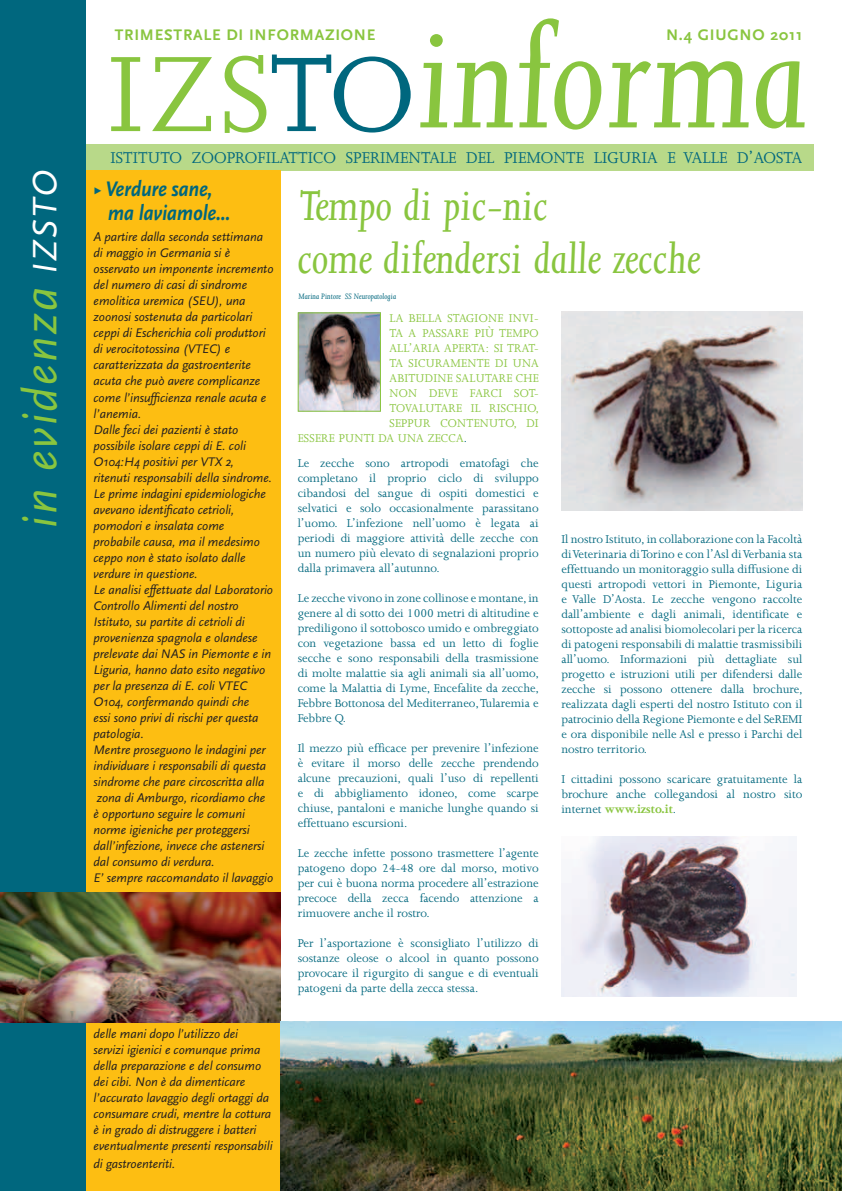
<style>
.page{position:relative;width:842px;height:1191px;background:#fff}
.page>*{position:absolute;margin:0;border:0;box-sizing:border-box;transform-origin:0 0}
.t1{font:italic 49px "Scala Sans";letter-spacing:.05em;color:#89c53f}
.t2{font:italic 48px/53px "Joanna";color:#89c53f}
.t3{font:italic 700 22px/24px "Scala Sans";letter-spacing:-.01em;color:#00677e;scale:.9 1}
.t4{font:18px "Joanna";letter-spacing:.005em;color:#00677e}
.t5{font:700 16px "Scala Sans";letter-spacing:.05em;color:#89c53f}
.t6{font:13px/15px "Joanna";color:#00677e;text-align:justify}
.t7{font:italic 13px/16px "Scala Sans";letter-spacing:-.005em;color:#231f20}
.t8{font:13px "Joanna";letter-spacing:.1em;color:#89c53f}
.t9{font:italic 9px "Joanna";color:#00677e}
.s1{font-size:35.4px;color:#fff}
.s2{font-weight:400;font-style:normal;font-size:14px}
.s3{font-weight:700;color:#89c53f}
</style>
<div class="page">
<div style="left:80px;top:144px;width:734px;height:26px;background:#b8d989"></div>
<div style="left:0;top:170px;width:281px;height:1021px;background:#fdbe12"></div>
<div style="left:0;top:0;width:85px;height:1191px;background:#00677e"></div>
<svg style="left:111px;top:55px;width:155px;height:78px"></svg>
<svg style="left:272px;top:55px;width:139px;height:77px"></svg>
<svg style="left:420px;top:18px;width:385px;height:112px"></svg>
<img style="left:0;top:892px;width:281px;height:130px">
<img style="left:300px;top:314px;width:79px;height:96px">
<div style="left:298px;top:312px;width:83px;height:100px;border:1px solid #89c53f"></div>
<img style="left:281px;top:1022px;width:561px;height:169px">
<img style="left:561px;top:312px;width:241px;height:198px">
<img style="left:561px;top:836px;width:235px;height:160px">
<p class="t5" style="left:115px;top:26px;width:262px">TRIMESTRALE DI INFORMAZIONE</p>
<p class="t5" style="left:666px;top:26px;width:138px">N.4 GIUGNO 2011</p>
<h3 class="t4" style="left:111px;top:148px;width:693px">ISTITUTO ZOOPROFILATTICO SPERIMENTALE DEL PIEMONTE LIGURIA E VALLE D’AOSTA</h3>
<h1 class="t1" style="left:14px;top:527px;width:359px;rotate:-90deg">in evidenza <span class="s1">IZSTO</span></h1>
<h3 class="t3" style="left:108px;top:177px;width:138px;text-indent:-14px"><span class="s2">Ω</span> Verdure sane, ma laviamole...</h3>
<p class="t7" style="left:94px;top:229px;width:181px">A partire dalla seconda settimana di maggio in Germania si è osservato un imponente incremento del numero di casi di sindrome emolitica uremica (SEU), una zoonosi sostenuta da particolari ceppi di Escherichia coli produttori di verocitotossina (VTEC) e caratterizzata da gastroenterite acuta che può avere complicanze come l’insufficienza renale acuta e l’anemia.<br>Dalle feci dei pazienti è stato possibile isolare ceppi di E. coli<br>O104:H4 positivi per VTX 2, ritenuti responsabili della sindrome.<br>Le prime indagini epidemiologiche avevano identificato cetrioli, pomodori e insalata come probabile causa, ma il medesimo ceppo non è stato isolato dalle verdure in questione.<br>Le analisi effettuate dal Laboratorio<br>Controllo Alimenti del nostro<br>Istituto, su partite di cetrioli di provenienza spagnola e olandese prelevate dai NAS in Piemonte e in<br>Liguria, hanno dato esito negativo per la presenza di E. coli VTEC<br>O104, confermando quindi che<br>essi sono privi di rischi per questa patologia.<br>Mentre proseguono le indagini per individuare i responsabili di questa sindrome che pare circoscritta alla zona di Amburgo, ricordiamo che<br>è opportuno seguire le comuni norme igieniche per proteggersi dall’infezione, invece che astenersi dal consumo di verdura.<br>E’ sempre raccomandato il lavaggio</p>
<p class="t7" style="left:94px;top:1026px;width:181px">delle mani dopo l’utilizzo dei<br>servizi igienici e comunque prima della preparazione e del consumo dei cibi. Non è da dimenticare l’accurato lavaggio degli ortaggi da consumare crudi, mentre la cottura è in grado di distruggere i batteri eventualmente presenti responsabili</p>
<p class="t7" style="left:94px;top:1156px;width:83px">di gastroenteriti.</p>
<h2 class="t2" style="left:298px;top:180px;width:404px">Tempo di pic-nic<br>come difendersi dalle zecche</h2>
<p class="t9" style="left:298px;top:291px;width:99px">Marina Pintore SS Neuropatologia</p>
<p class="t8" style="left:389px;top:311px;width:34px">La bella</p>
<p class="t8" style="left:447px;top:311px;width:8px">stagione</p>
<p class="t8" style="left:509px;top:311px;width:8px">invi</p>
<p class="t8" style="left:534px;top:311px;width:6px">-</p>
<p class="t8" style="left:389px;top:326px;width:41px">ta apassare</p>
<p class="t8" style="left:475px;top:326px;width:34px">pi ù tempo</p>
<p class="t8" style="left:389px;top:341px;width:32px">all’aria</p>
<p class="t8" style="left:444px;top:341px;width:8px">aperta</p>
<p class="t8" style="left:485px;top:341px;width:30px">: si trat</p>
<p class="t8" style="left:534px;top:341px;width:6px">-</p>
<p class="t8" style="left:389px;top:356px;width:28px">ta sicuramente</p>
<p class="t8" style="left:495px;top:356px;width:28px">di una</p>
<p class="t8" style="left:389px;top:371px;width:23px">abitudine</p>
<p class="t8" style="left:456px;top:371px;width:8px">salutare</p>
<p class="t8" style="left:516px;top:371px;width:24px">che</p>
<p class="t8" style="left:389px;top:386px;width:11px">non</p>
<p class="t8" style="left:429px;top:386px;width:8px">deve</p>
<p class="t8" style="left:470px;top:386px;width:8px">farci</p>
<p class="t8" style="left:514px;top:386px;width:26px">sot-</p>
<p class="t8" style="left:389px;top:401px;width:9px">tovalutare</p>
<p class="t8" style="left:471px;top:401px;width:26px">il risc</p>
<p class="t8" style="left:514px;top:401px;width:27px">hio,</p>
<p class="t8" style="left:389px;top:416px;width:8px">seppur</p>
<p class="t8" style="left:440px;top:416px;width:10px">contenuto</p>
<p class="t8" style="left:513px;top:416px;width:20px">, di</p>
<p class="t8" style="left:298px;top:431px;width:8px">essere</p>
<p class="t8" style="left:339px;top:431px;width:9px">punti</p>
<p class="t8" style="left:379px;top:431px;width:29px">da una</p>
<p class="t8" style="left:428px;top:431px;width:9px">zecca</p>
<p class="t6" style="left:298px;top:425px;width:242px;line-height:25px;text-indent:166px">.<br>Le zecche sono artropodi ematofagi che</p>
<p class="t6" style="left:298px;top:470px;width:242px">completano il proprio ciclo di sviluppo cibandosi del sangue di ospiti domestici e selvatici e solo occasionalmente parassitano l’uomo. L’infezione nell’uomo è legata ai periodi di maggiore attività delle zecche con un numero più elevato di segnalazioni proprio dalla primavera all’autunno.</p>
<p class="t6" style="left:298px;top:590px;width:243px">Le zecche vivono in zone collinose e montane, in genere al di sotto dei 1000 metri di altitudine e prediligono il sottobosco umido e ombreggiato con vegetazione bassa ed un letto di foglie secche e sono responsabili della trasmissione di molte malattie sia agli animali sia all’uomo, come la Malattia di Lyme, Encefalite da zecche, Febbre Bottonosa del Mediterraneo, Tularemia e Febbre Q.</p>
<p class="t6" style="left:298px;top:740px;width:242px">Il mezzo più efficace per prevenire l’infezione è evitare il morso delle zecche prendendo alcune precauzioni, quali l’uso di repellenti e di abbigliamento idoneo, come scarpe chiuse, pantaloni e maniche lunghe quando si effettuano escursioni.</p>
<p class="t6" style="left:298px;top:845px;width:242px">Le zecche infette possono trasmettere l’agente patogeno dopo 24-48 ore dal morso, motivo per cui è buona norma procedere all’estrazione precoce della zecca facendo attenzione a rimuovere anche il rostro.</p>
<p class="t6" style="left:298px;top:935px;width:242px">Per l’asportazione è sconsigliato l’utilizzo di sostanze oleose o alcool in quanto possono provocare il rigurgito di sangue e di eventuali patogeni da parte della zecca stessa.</p>
<p class="t6" style="left:561px;top:531px;width:243px">Il nostro Istituto, in collaborazione con la Facoltà di Veterinaria di Torino e con l’Asl di Verbania sta effettuando un monitoraggio sulla diffusione di questi artropodi vettori in Piemonte, Liguria e Valle D’Aosta. Le zecche vengono raccolte dall’ambiente e dagli animali, identificate e sottoposte ad analisi biomolecolari per la ricerca di patogeni responsabili di malattie trasmissibili all’uomo. Informazioni più dettagliate sul progetto e istruzioni utili per difendersi dalle zecche si possono ottenere dalla brochure, realizzata dagli esperti del nostro Istituto con il patrocinio della Regione Piemonte e del SeREMI e ora disponibile nelle Asl e presso i Parchi del nostro territorio.</p>
<p class="t6" style="left:561px;top:771px;width:242px">I cittadini possono scaricare gratuitamente la brochure anche collegandosi al nostro sito internet <span class="s3">www.izsto.it</span>.</p>
</div>
